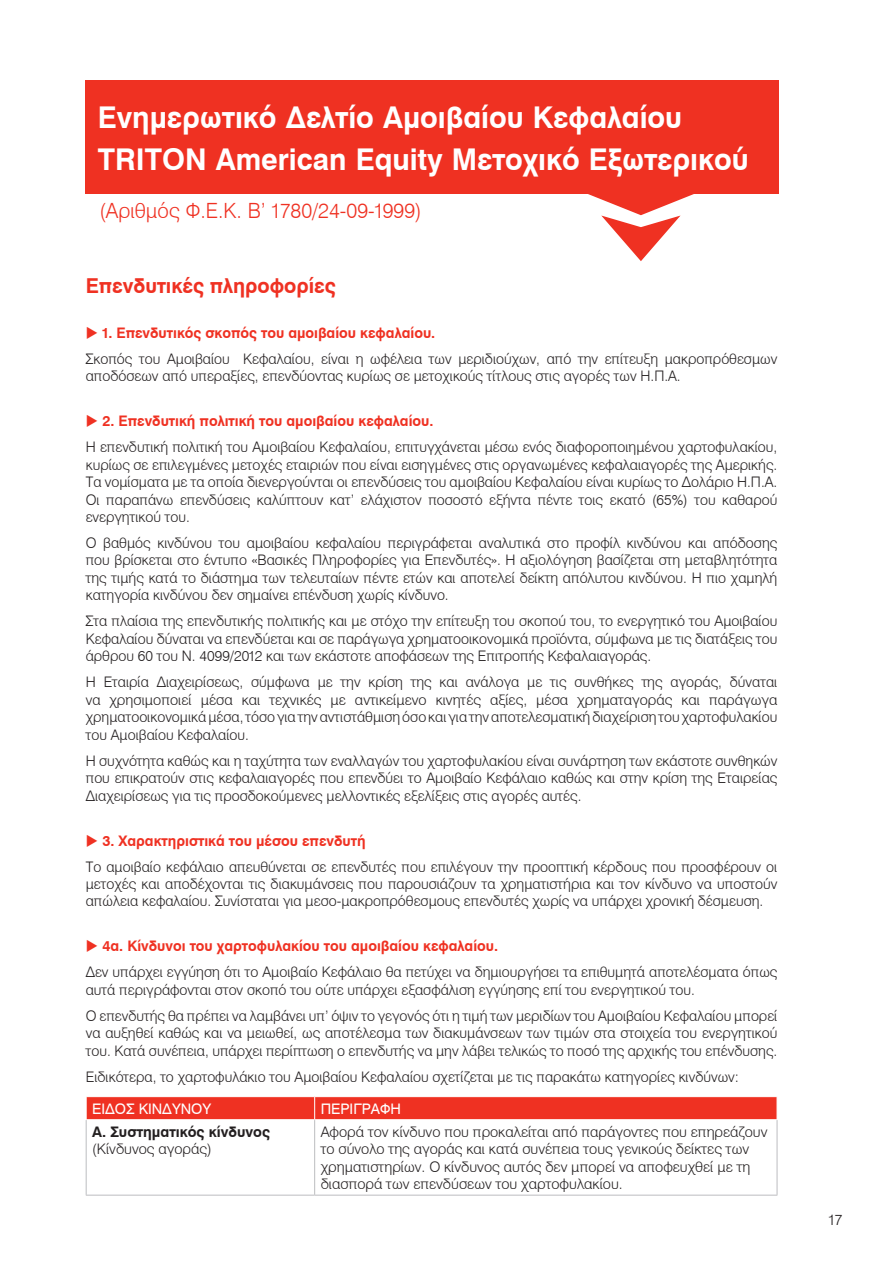
<style>
.page{position:relative;width:893px;height:1263px;background:#fff}
.page>*{position:absolute;margin:0;border:0;box-sizing:border-box;transform-origin:0 0}
.t1{font:700 30px/42px "Swiss 721 Greek BT";color:#fff}
.t2{font:300 21px "Swiss 721 Greek BT";color:#ef3122}
.t3{font:700 20.55px "Swiss 721 Greek BT";color:#ef3122}
.t4{font:300 15px "Swiss 721 Greek BT";color:#231f20}
.t5{font:300 14.55px/17.4px "Swiss 721 Greek BT";color:#231f20}
.t6{font:14.55px "Swiss 721 Greek BT";color:#fff}
.t7{font:700 14.55px "Swiss 721 Greek BT";color:#231f20}
.s1{color:#ef3122}
.s2{font-weight:700;color:#ef3122}
</style>
<div class="page">
<div style="left:85px;top:80px;width:693px;height:114px;background:#ef3122"></div>
<svg style="left:588px;top:194px;width:106px;height:67px"></svg>
<div style="left:86px;top:1097px;width:691px;height:22px;background:#ef3122"></div>
<hr style="left:86px;top:1120px;width:1px;height:75px;background:#bcbdc0">
<hr style="left:314px;top:1120px;width:1px;height:75px;background:#bcbdc0">
<hr style="left:777px;top:1120px;width:1px;height:75px;background:#bcbdc0">
<hr style="left:86px;top:1195px;width:229px;height:1px;background:#bcbdc0">
<hr style="left:315px;top:1195px;width:462px;height:1px;background:#bcbdc0">
<h1 class="t1" style="left:98px;top:97px;width:652px">Ενημερωτικό Δελτίο Αμοιβαίου Κεφαλαίου<br>TRITON American Equity Μετοχικό Εξωτερικού</h1>
<h2 class="t2" style="left:99px;top:199px;width:324px">(Αριθμός Φ.Ε.Κ. Β’ 1780/24-09-1999)</h2>
<h3 class="t3" style="left:86px;top:274px;width:252px">Επενδυτικές πληροφορίες</h3>
<p class="t5" style="left:86px;top:320px;width:693px;line-height:26px"><span class="s1">◆</span> <span class="s2">1. Επενδυτικός σκοπός του αμοιβαίου κεφαλαίου.<br></span>Σκοπός του Αμοιβαίου Κεφαλαίου, είναι η ωφέλεια των μεριδιούχων, από την επίτευξη μακροπρόθεσμων</p>
<p class="t5" style="left:86px;top:368px;width:596px">αποδόσεων από υπεραξίες, επενδύοντας κυρίως σε μετοχικούς τίτλους στις αγορές των Η.Π.Α.</p>
<p class="t5" style="left:86px;top:408px;width:693px;line-height:26px"><span class="s1">◆</span> <span class="s2">2. Επενδυτική πολιτική του αμοιβαίου κεφαλαίου.<br></span>Η επενδυτική πολιτική του Αμοιβαίου Κεφαλαίου, επιτυγχάνεται μέσω ενός διαφοροποιημένου χαρτοφυλακίου,</p>
<p class="t5" style="left:86px;top:456px;width:693px;text-align:justify">κυρίως σε επιλεγμένες μετοχές εταιριών που είναι εισηγμένες στις οργανωμένες κεφαλαιαγορές της Αμερικής.<br>Τα νομίσματα με τα οποία διενεργούνται οι επενδύσεις του αμοιβαίου Κεφαλαίου είναι κυρίως το Δολάριο Η.Π.Α.<br>Oι παραπάνω επενδύσεις καλύπτουν κατ’ ελάχιστον ποσοστό εξήντα πέντε τοις εκατό (65%) του καθαρού ενεργητικού του.</p>
<p class="t5" style="left:86px;top:534px;width:693px;text-align:justify">Ο βαθμός κινδύνου του αμοιβαίου κεφαλαίου περιγράφεται αναλυτικά στο προφίλ κινδύνου και απόδοσης που βρίσκεται στο έντυπο «Βασικές Πληροφορίες για Επενδυτές». Η αξιολόγηση βασίζεται στη μεταβλητότητα της τιμής κατά το διάστημα των τελευταίων πέντε ετών και αποτελεί δείκτη απόλυτου κινδύνου. Η πιο χαμηλή κατηγορία κινδύνου δεν σημαίνει επένδυση χωρίς κίνδυνο.</p>
<p class="t5" style="left:86px;top:613px;width:693px;text-align:justify">Στα πλαίσια της επενδυτικής πολιτικής και με στόχο την επίτευξη του σκοπού του, το ενεργητικό του Αμοιβαίου Κεφαλαίου δύναται να επενδύεται και σε παράγωγα χρηματοοικονομικά προϊόντα, σύμφωνα με τις διατάξεις του άρθρου 60 του Ν. 4099/2012 και των εκάστοτε αποφάσεων της Επιτροπής Κεφαλαιαγοράς.</p>
<p class="t5" style="left:86px;top:674px;width:693px;text-align:justify">Η Εταιρία Διαχειρίσεως, σύμφωνα με την κρίση της και ανάλογα με τις συνθήκες της αγοράς, δύναται να χρησιμοποιεί μέσα και τεχνικές με αντικείμενο κινητές αξίες, μέσα χρηματαγοράς και παράγωγα χρηματοοικονομικάμέσα,τόσογιατηναντιστάθμισηόσοκαι γιατηναποτελεσματικήδιαχείριση του χαρτοφυλακίου του Αμοιβαίου Κεφαλαίου.</p>
<p class="t5" style="left:86px;top:752px;width:693px;text-align:justify">Η συχνότητα καθώς και η ταχύτητα των εναλλαγών του χαρτοφυλακίου είναι συνάρτηση των εκάστοτε συνθηκών που επικρατούν στις κεφαλαιαγορές που επενδύει το Αμοιβαίο Κεφάλαιο καθώς και στην κρίση της Εταιρείας Διαχειρίσεως για τις προσδοκούμενες μελλοντικές εξελίξεις στις αγορές αυτές.</p>
<p class="t5" style="left:86px;top:828px;width:693px;line-height:26px"><span class="s1">◆</span> <span class="s2">3. Χαρακτηριστικά του μέσου επενδυτή<br></span>Το αμοιβαίο κεφάλαιο απευθύνεται σε επενδυτές που επιλέγουν την προοπτική κέρδους που προσφέρουν οι</p>
<p class="t5" style="left:86px;top:875px;width:693px">μετοχές και αποδέχονται τις διακυμάνσεις που παρουσιάζουν τα χρηματιστήρια και τον κίνδυνο να υποστούν απώλεια κεφαλαίου. Συνίσταται για μεσο-μακροπρόθεσμους επενδυτές χωρίς να υπάρχει χρονική δέσμευση.</p>
<p class="t5" style="left:86px;top:933px;width:693px;line-height:26px"><span class="s1">◆</span> <span class="s2">4α. Κίνδυνοι του χαρτοφυλακίου του αμοιβαίου κεφαλαίου.<br></span>Δεν υπάρχει εγγύηση ότι το Αμοιβαίο Κεφάλαιο θα πετύχει να δημιουργήσει τα επιθυμητά αποτελέσματα όπως</p>
<p class="t5" style="left:86px;top:977px;width:693px;line-height:26px">αυτά περιγράφονται στον σκοπό του ούτε υπάρχει εξασφάλιση εγγύησης επί του ενεργητικού του.<br>O επενδυτής θα πρέπει να λαμβάνει υπ’ όψιν το γεγονός ότι η τιμή των μεριδίων του Αμοιβαίου Κεφαλαίου μπορεί</p>
<p class="t5" style="left:86px;top:1025px;width:693px">να αυξηθεί καθώς και να μειωθεί, ως αποτέλεσμα των διακυμάνσεων των τιμών στα στοιχεία του ενεργητικού του. Κατά συνέπεια, υπάρχει περίπτωση ο επενδυτής να μην λάβει τελικώς το ποσό της αρχικής του επένδυσης.</p>
<p class="t5" style="left:86px;top:1068px;width:655px">Ειδικότερα, το χαρτοφυλάκιο του Αμοιβαίου Κεφαλαίου σχετίζεται με τις παρακάτω κατηγορίες κινδύνων:</p>
<p class="t6" style="left:92px;top:1100px;width:121px">ΕΙΔOΣ ΚΙΝΔΥΝOΥ</p>
<p class="t6" style="left:321px;top:1100px;width:82px">ΠΕΡΙΓΡΑΦΗ</p>
<p class="t7" style="left:92px;top:1123px;width:179px">Α. Συστηματικός κίνδυνος</p>
<p class="t5" style="left:92px;top:1140px;width:121px">(Kίνδυνος αγοράς)</p>
<p class="t5" style="left:321px;top:1123px;width:448px">Αφορά τον κίνδυνο που προκαλείται από παράγοντες που επηρεάζουν το σύνολο της αγοράς και κατά συνέπεια τους γενικούς δείκτες των χρηματιστηρίων. O κίνδυνος αυτός δεν μπορεί να αποφευχθεί με τη διασπορά των επενδύσεων του χαρτοφυλακίου.</p>
<p class="t4" style="left:829px;top:1212px;width:15px">17</p>
</div>
